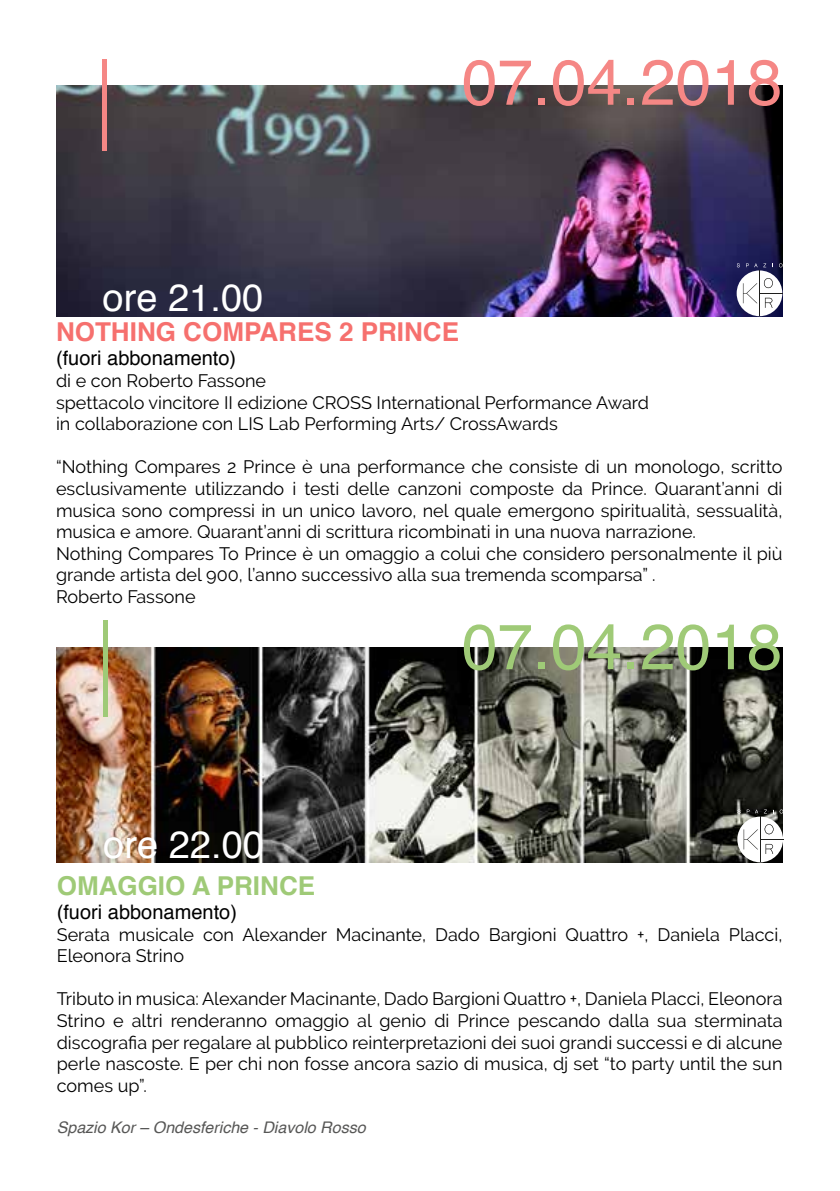
<style>
.page{position:relative;width:840px;height:1191px;background:#fff}
.page>*{position:absolute;margin:0;border:0;box-sizing:border-box;transform-origin:0 0}
.t1{font:64px "Helvetica";color:#9fca77}
.t2{font:64px "Helvetica";color:#f58785}
.t3{font:38px "Helvetica";color:#fff}
.t4{font:700 26px "Helvetica";color:#f6706e}
.t5{font:700 26px "Helvetica";color:#9fca77}
.t6{font:20px "Helvetica";color:#000}
.t7{font:18px/21.6px "Raleway";color:#000}
.t8{font:italic 16px "Helvetica";color:#575756}
</style>
<div class="page">
<img style="left:56px;top:648px;width:726px;height:214px">
<div style="left:103px;top:620px;width:5px;height:97px;background:#9fca77"></div>
<img style="left:56px;top:86px;width:726px;height:230px">
<div style="left:102px;top:59px;width:5px;height:92px;background:#f58785"></div>
<svg style="left:736px;top:270px;width:45px;height:46px"></svg>
<svg style="left:736px;top:263px;width:3px;height:4px"></svg>
<svg style="left:745px;top:263px;width:12px;height:4px"></svg>
<svg style="left:771px;top:263px;width:11px;height:4px"></svg>
<hr style="left:758px;top:270px;width:1px;height:46px;background:#1e1e1c">
<svg style="left:742px;top:278px;width:40px;height:30px"></svg>
<div style="left:737px;top:816px;width:45px;height:46px;background:#fff;border-radius:50%"></div>
<svg style="left:737px;top:809px;width:3px;height:4px"></svg>
<svg style="left:746px;top:809px;width:11px;height:4px"></svg>
<svg style="left:763px;top:809px;width:3px;height:4px"></svg>
<svg style="left:779px;top:809px;width:3px;height:4px"></svg>
<hr style="left:759px;top:816px;width:1px;height:46px;background:#1e1e1c">
<svg style="left:743px;top:824px;width:39px;height:30px"></svg>
<h2 class="t3" style="left:102px;top:268px;width:162px">ore 21.00</h2>
<h1 class="t2" style="left:461px;top:33px;width:322px">07.04.2018</h1>
<h3 class="t4" style="left:56px;top:311px;width:404px">NOTHING COMPARES 2 PRINCE</h3>
<p class="t6" style="left:56px;top:343px;width:182px">(fuori abbonamento)</p>
<p class="t7" style="left:56px;top:370px;width:594px">di e con Roberto Fassone<br>spettacolo vincitore II edizione CROSS International Performance Award in collaborazione con LIS Lab Performing Arts/ CrossAwards</p>
<p class="t7" style="left:56px;top:456px;width:727px">“Nothing Compares 2 Prince è una performance che consiste di un monologo, scritto esclusivamente utilizzando i testi delle canzoni composte da Prince. Quarant’anni di musica sono compressi in un unico lavoro, nel quale emergono spiritualità, sessualità, musica e amore. Quarant’anni di scrittura ricombinati in una nuova narrazione.<br>Nothing Compares To Prince è un omaggio a colui che considero personalmente il più grande artista del 900, l’anno successivo alla sua tremenda scomparsa” .<br>Roberto Fassone</p>
<h2 class="t3" style="left:103px;top:815px;width:162px">ore 22.00</h2>
<h1 class="t1" style="left:461px;top:597px;width:322px">07.04.2018</h1>
<h3 class="t5" style="left:57px;top:865px;width:260px">OMAGGIO A PRINCE</h3>
<p class="t6" style="left:57px;top:896px;width:182px">(fuori abbonamento)</p>
<p class="t7" style="left:57px;top:923px;width:726px">Serata musicale con Alexander Macinante, Dado Bargioni Quattro +, Daniela Placci,<br>Eleonora Strino</p>
<p class="t7" style="left:57px;top:988px;width:727px;text-align:justify">Tributo in musica: Alexander Macinante, Dado Bargioni Quattro +, Daniela Placci, Eleonora Strino e altri renderanno omaggio al genio di Prince pescando dalla sua sterminata discografia per regalare al pubblico reinterpretazioni dei suoi grandi successi e di alcune perle nascoste. E per chi non fosse ancora sazio di musica, dj set “to party until the sun comes up”.</p>
<p class="t8" style="left:57px;top:1114px;width:310px">Spazio Kor – Ondesferiche - Diavolo Rosso</p>
</div>
